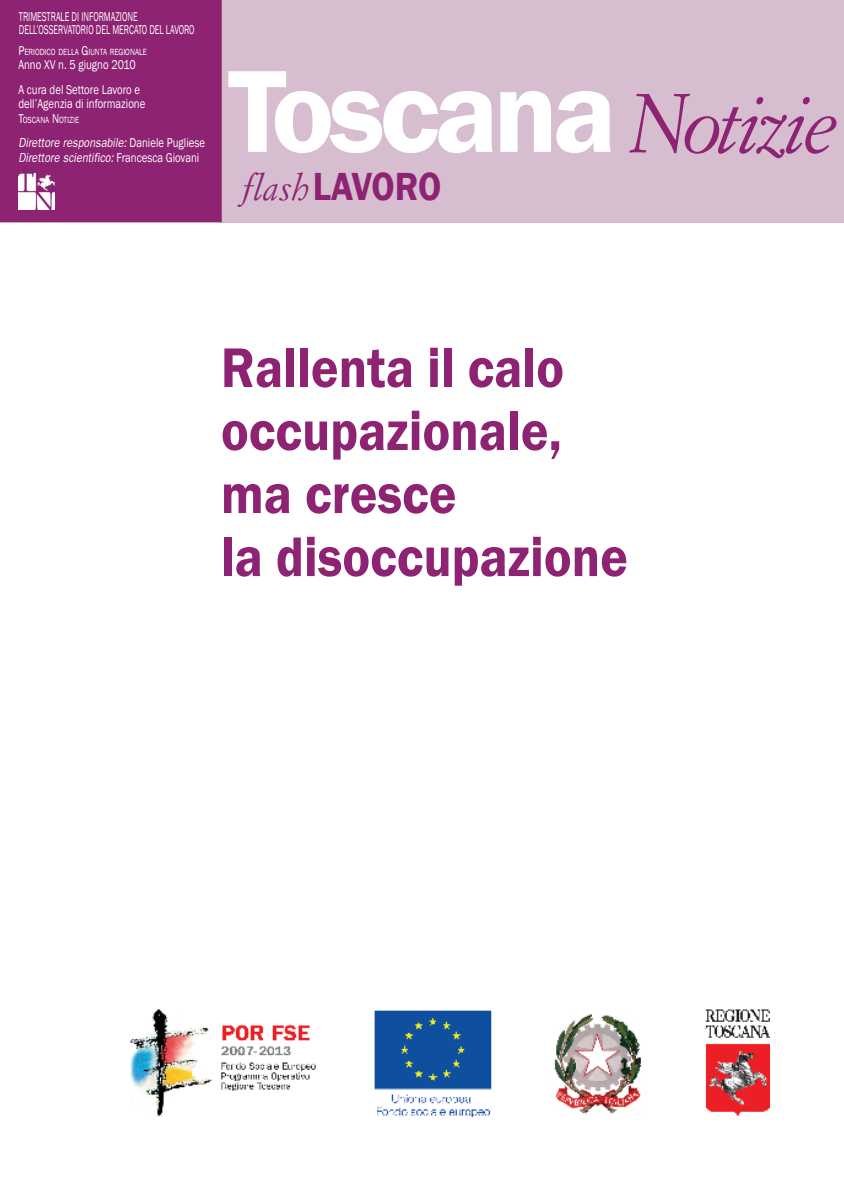
<style>
.page{position:relative;width:844px;height:1191px;background:#fff}
.page>*{position:absolute;margin:0;border:0;box-sizing:border-box;transform-origin:0 0}
.t1{font:600 120.92px "Franklin Gothic";letter-spacing:-.045em;color:#fff}
.t2{font:600 57.75px/63px "Franklin Gothic";color:#8d2372;scale:.9 1}
.t3{font:600 40.25px "Franklin Gothic";letter-spacing:-.015em;color:#8d2372;scale:.9 1}
.t4{font:italic 13.12px/14.3px "Franklin Gothic";color:#fff;scale:.82 1}
.t5{font:13.12px/24.8px "Franklin Gothic";color:#fff;scale:.82 1}
.t6{font:13.12px/13.1px "Franklin Gothic";color:#fff;scale:.65 1}
.t7{font:9.1px "Franklin Gothic";color:#fff;scale:.82 1}
.s1{font-size:13.12px}
.s2{font-style:normal}
.s3{font-family:"Simoncini Garamond";font-weight:400;font-style:italic;font-size:81.9px;color:#8d2372}
.s4{font-family:"Simoncini Garamond";font-weight:400;font-style:italic;font-size:36.05px}
</style>
<div class="page">
<div style="left:219px;top:0;width:624px;height:222px;background:#d7bdd0"></div>
<div style="left:0;top:0;width:222px;height:222px;background:#8d2372"></div>
<img style="left:18px;top:173px;width:37px;height:36px">
<img style="left:130px;top:1009px;width:639px;height:107px">
<p class="t6" style="left:19px;top:10px;width:272px">TRIMESTRALE DI INFORMAZIONE<br>DELL’OSSERVATORIO DEL MERCATO DEL LAVORO</p>
<p class="t7" style="left:18px;top:46px;width:158px"><span class="s1">P</span>ERIODICO DELLA <span class="s1">G</span>IUNTA REGIONALE</p>
<p class="t5" style="left:18px;top:53px;width:150px">Anno XV n. 5 giugno 2010<br>A cura del Settore Lavoro e</p>
<p class="t5" style="left:18px;top:92px;width:156px">dell’Agenzia di informazione</p>
<p class="t7" style="left:18px;top:114px;width:76px"><span class="s1">T</span>OSCANA <span class="s1">N</span>OTIZIE</p>
<p class="t4" style="left:18px;top:135px;width:229px">Direttore responsabile: <span class="s2">Daniele Pugliese<br></span>Direttore scientifico: <span class="s2">Francesca Giovani</span></p>
<h1 class="t1" style="left:228px;top:37px;width:610px">Toscana <span class="s3">Notizie</span></h1>
<h3 class="t3" style="left:242px;top:162px;width:223px"><span class="s4">flash</span>LAVORO</h3>
<h2 class="t2" style="left:221px;top:337px;width:453px">Rallenta il calo occupazionale, ma cresce<br>la disoccupazione</h2>
</div>
